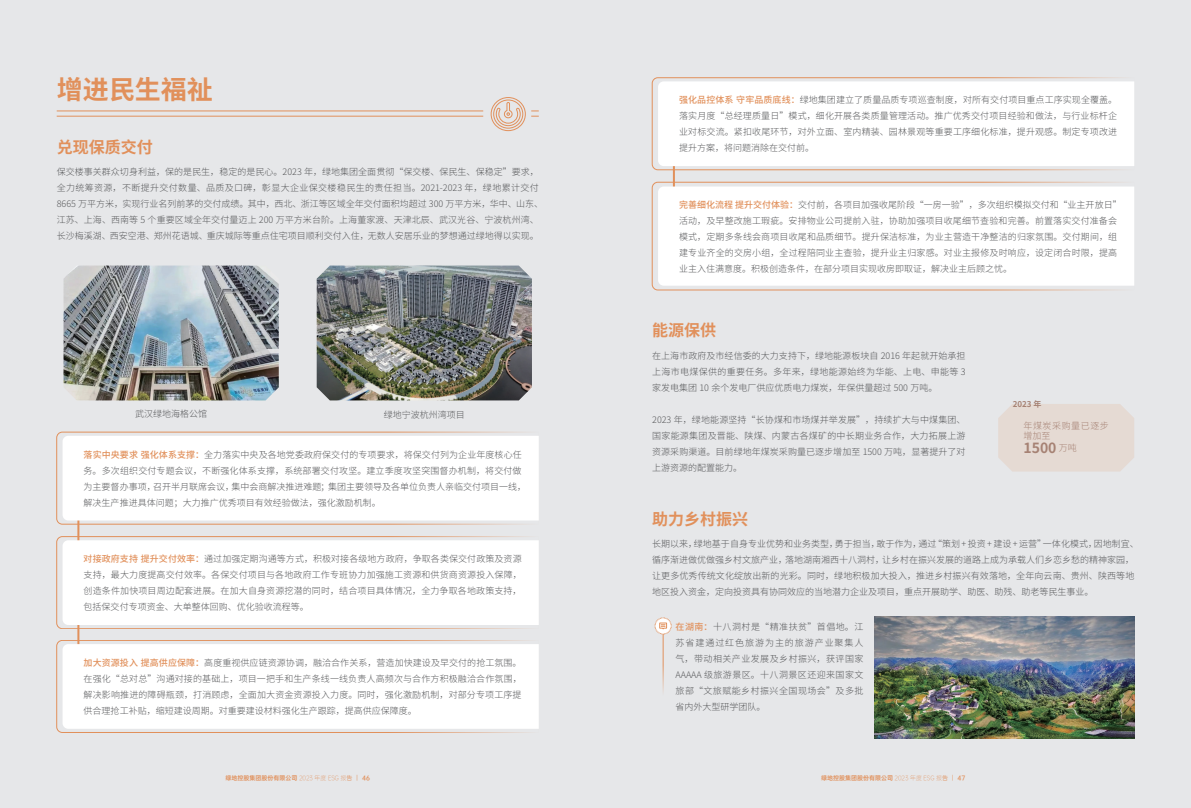
<style>
.page{position:relative;width:1191px;height:808px;background:#fff}
.page>*{position:absolute;margin:0;border:0;box-sizing:border-box;transform-origin:0 0}
.t1{font:700 26px "Source Han Sans CN";color:#e1905b}
.t2{font:700 16px "Source Han Sans CN";color:#e1905b}
.t3{font:700 14px "Source Han Sans CN";color:#a68274}
.t4{font:300 9px/16px "Source Han Sans CN";color:#57585a;text-align:justify}
.t5{font:300 9px/10px "Source Han Sans CN";letter-spacing:.06em;color:#a68274}
.t6{font:700 8px "Source Han Sans CN";color:#a68274}
.t7{font:6px "OPPO Sans B";color:#e1905b}
.s1{font-weight:500;color:#e1905b}
.s2{font-weight:300;font-size:9px}
.s3{font-family:"OPPO Sans L"}
.s4{font-family:"OPPO Sans R"}
</style>
<div class="page">
<div style="left:0;top:0;width:595px;height:808px;background:#e6e7e9"></div>
<div style="left:595px;top:0;width:596px;height:808px;background:#e6e7e9"></div>
<svg style="left:56px;top:97px;width:483px;height:34px"></svg>
<img style="left:64px;top:266px;width:215px;height:134px">
<img style="left:317px;top:266px;width:215px;height:134px">
<hr style="left:77px;top:460px;width:2px;height:209px;background:#e1905b">
<hr style="left:673px;top:106px;width:2px;height:126px;background:#e1905b">
<svg style="left:56px;top:432px;width:482px;height:92px"></svg>
<div style="left:63px;top:436px;width:476px;height:84px;background:#fff"></div>
<svg style="left:652px;top:77px;width:470px;height:93px"></svg>
<div style="left:658px;top:81px;width:476px;height:85px;background:#fff"></div>
<svg style="left:56px;top:536px;width:472px;height:93px"></svg>
<div style="left:63px;top:540px;width:476px;height:85px;background:#fff"></div>
<svg style="left:652px;top:182px;width:482px;height:108px"></svg>
<div style="left:658px;top:187px;width:476px;height:99px;background:#fff"></div>
<svg style="left:56px;top:640px;width:473px;height:93px"></svg>
<div style="left:63px;top:644px;width:476px;height:85px;background:#fff"></div>
<div style="left:998px;top:404px;width:136px;height:68px;background:#e5dad3"></div>
<img style="left:874px;top:616px;width:260px;height:123px">
<hr style="left:662px;top:619px;width:1px;height:79px;background:#e1905b">
<svg style="left:655px;top:617px;width:16px;height:17px"></svg>
<h1 class="t1" style="left:57px;top:75px;width:157px">增进民生福祉</h1>
<h2 class="t2" style="left:57px;top:138px;width:97px">兑现保质交付</h2>
<p class="t4" style="left:57px;top:164px;width:488px;text-align:left">保交楼事关群众切身利益，保的是民生，稳定的是民心。2023 年，绿地集团全面贯彻“保交楼、保民生、保稳定”要求，全力统筹资源，不断提升交付数量、品质及口碑，彰显大企业保交楼稳民生的责任担当。2021-2023 年，绿地累计交付8665 万平方米，实现行业名列前茅的交付成绩。其中，西北、浙江等区域全年交付面积均超过 300 万平方米，华中、山东、江苏、上海、西南等 5 个重要区域全年交付量迈上 200 万平方米台阶。上海董家渡、天津北辰、武汉光谷、宁波杭州湾、长沙梅溪湖、西安空港、郑州花语城、重庆城际等重点住宅项目顺利交付入住，无数人安居乐业的梦想通过绿地得以实现。</p>
<p class="t4" style="left:135px;top:405px;width:73px">武汉绿地海格公馆</p>
<p class="t4" style="left:384px;top:407px;width:82px">绿地宁波杭州湾项目</p>
<p class="t4" style="left:84px;top:446px;width:444px;text-align:left"><span class="s1">落实中央要求 强化体系支撑：</span>全力落实中央及各地党委政府保交付的专项要求，将保交付列为企业年度核心任务。多次组织交付专题会议，不断强化体系支撑，系统部署交付攻坚。建立季度攻坚突围督办机制，将交付做为主要督办事项，召开半月联席会议，集中会商解决推进难题；集团主要领导及各单位负责人亲临交付项目一线，解决生产推进具体问题；大力推广优秀项目有效经验做法，强化激励机制。</p>
<p class="t4" style="left:84px;top:551px;width:439px"><span class="s1">对接政府支持 提升交付效率：</span>通过加强定期沟通等方式，积极对接各级地方政府，争取各类保交付政策及资源支持，最大力度提高交付效率。各保交付项目与各地政府工作专班协力加强施工资源和供货商资源投入保障，创造条件加快项目周边配套进展。在加大自身资源挖潜的同时，结合项目具体情况，全力争取各地政策支持，包括保交付专项资金、大单整体回购、优化验收流程等。</p>
<p class="t4" style="left:84px;top:655px;width:439px"><span class="s1">加大资源投入 提高供应保障：</span>高度重视供应链资源协调，融洽合作关系，营造加快建设及早交付的抢工氛围。在强化“总对总”沟通对接的基础上，项目一把手和生产条线一线负责人高频次与合作方积极融洽合作氛围，解决影响推进的障碍瓶颈，打消顾虑，全面加大资金资源投入力度。同时，强化激励机制，对部分专项工序提供合理抢工补贴，缩短建设周期。对重要建设材料强化生产跟踪，提高供应保障度。</p>
<p class="t4" style="left:679px;top:92px;width:439px"><span class="s1">强化品控体系 守牢品质底线：</span>绿地集团建立了质量品质专项巡查制度，对所有交付项目重点工序实现全覆盖。落实月度“总经理质量日”模式，细化开展各类质量管理活动。推广优秀交付项目经验和做法，与行业标杆企业对标交流。紧扣收尾环节，对外立面、室内精装、园林景观等重要工序细化标准，提升观感。制定专项改进提升方案，将问题消除在交付前。</p>
<p class="t4" style="left:679px;top:197px;width:444px;text-align:left"><span class="s1">完善细化流程 提升交付体验：</span>交付前，各项目加强收尾阶段“一房一验”，多次组织模拟交付和“业主开放日”活动，及早整改施工瑕疵。安排物业公司提前入驻，协助加强项目收尾细节查验和完善。前置落实交付准备会模式，定期多条线会商项目收尾和品质细节。提升保洁标准，为业主营造干净整洁的归家氛围。交付期间，组建专业齐全的交房小组，全过程陪同业主查验，提升业主归家感。对业主报修及时响应，设定闭合时限，提高业主入住满意度。积极创造条件，在部分项目实现收房即取证，解决业主后顾之忧。</p>
<h2 class="t2" style="left:652px;top:321px;width:65px">能源保供</h2>
<p class="t4" style="left:652px;top:347px;width:315px">在上海市政府及市经信委的大力支持下，绿地能源板块自 2016 年起就开始承担上海市电煤保供的重要任务。多年来，绿地能源始终为华能、上电、申能等 3家发电集团 10 余个发电厂供应优质电力煤炭，年保供量超过 500 万吨。</p>
<p class="t4" style="left:652px;top:411px;width:315px">2023 年，绿地能源坚持“长协煤和市场煤并举发展”，持续扩大与中煤集团、国家能源集团及晋能、陕煤、内蒙古各煤矿的中长期业务合作，大力拓展上游资源采购渠道。目前绿地年煤炭采购量已逐步增加至 1500 万吨，显著提升了对上游资源的配置能力。</p>
<h2 class="t2" style="left:652px;top:510px;width:97px">助力乡村振兴</h2>
<p class="t4" style="left:652px;top:536px;width:488px;text-align:left">长期以来，绿地基于自身专业优势和业务类型，勇于担当，敢于作为，通过“策划 + 投资 + 建设 + 运营”一体化模式，因地制宜、循序渐进做优做强乡村文旅产业，落地湖南湘西十八洞村，让乡村在振兴发展的道路上成为承载人们乡恋乡愁的精神家园，让更多优秀传统文化绽放出新的光彩。同时，绿地积极加大投入，推进乡村振兴有效落地，全年向云南、贵州、陕西等地地区投入资金，定向投资具有协同效应的当地潜力企业及项目，重点开展助学、助医、助残、助老等民生事业。</p>
<p class="t6" style="left:1012px;top:399px;width:30px">2023 年</p>
<p class="t5" style="left:1023px;top:420px;width:87px">年煤炭采购量已逐步增加至</p>
<h3 class="t3" style="left:1023px;top:440px;width:55px">1500 <span class="s2">万吨</span></h3>
<p class="t4" style="left:675px;top:619px;width:189px"><span class="s1">在湖南：</span>十八洞村是“精准扶贫”首倡地。江苏省建通过红色旅游为主的旅游产业聚集人气，带动相关产业发展及乡村振兴，获评国家AAAAA 级旅游景区。十八洞景区还迎来国家文旅部“文旅赋能乡村振兴全国现场会”及多批省内外大型研学团队。</p>
<p class="t7" style="left:225px;top:773px;width:146px">绿地控股集团股份有限公司 <span class="s3">2023 年度 ESG 报</span><span class="s4">告 ｜</span> 46</p>
<p class="t7" style="left:821px;top:773px;width:146px">绿地控股集团股份有限公司 <span class="s3">2023 年度 ESG 报</span><span class="s4">告 ｜</span> 47</p>
</div>
